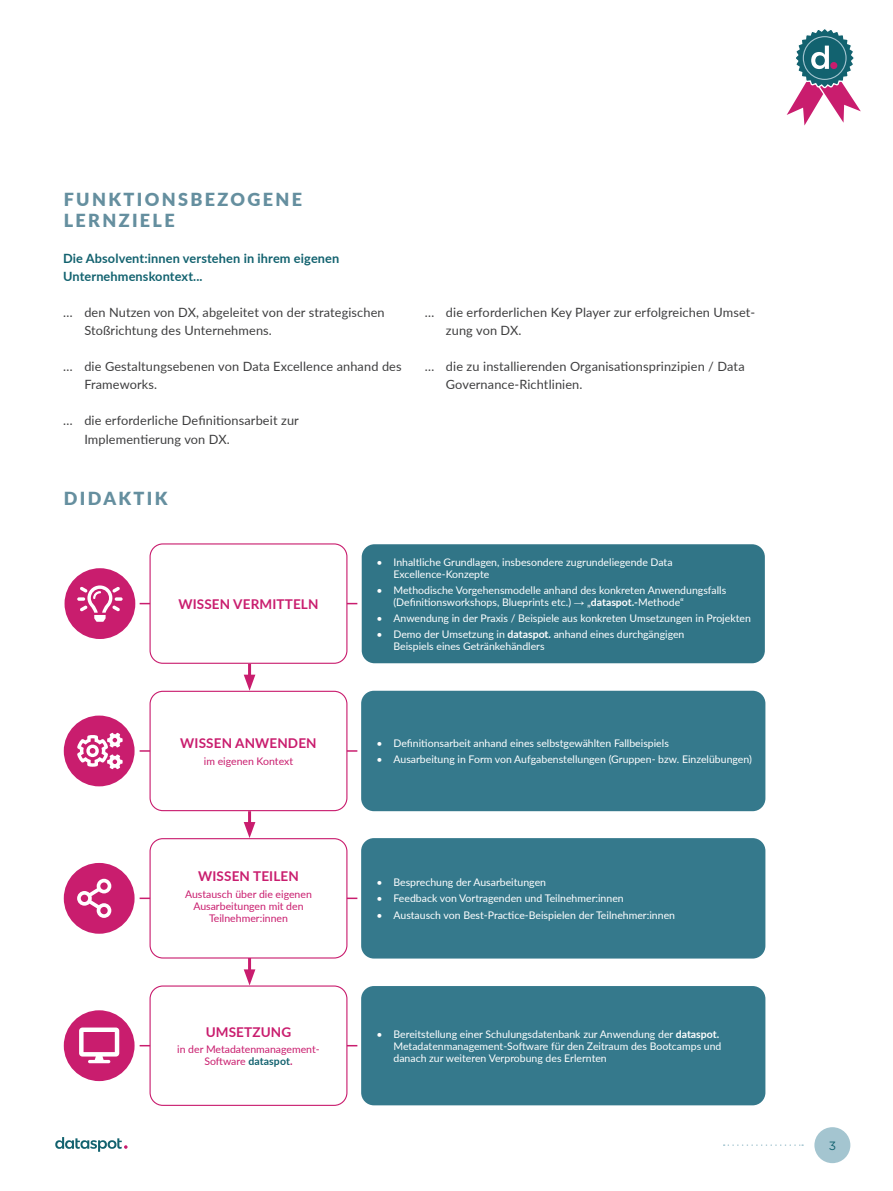
<style>
.page{position:relative;width:893px;height:1191px;background:#fff}
.page>*{position:absolute;margin:0;border:0;box-sizing:border-box;transform-origin:0 0}
.Headline_Bodytext{font:900 18px/21px "Lato";letter-spacing:.13em;color:#658f9f}
.t1{font:700 13.5px "Lato";letter-spacing:.01em;color:#c91d6e}
.Bodytext{font:12.75px/18px "Lato";letter-spacing:.01em;color:#3e3e3f}
.Bodytext-2{font:700 12.75px "Lato";letter-spacing:.01em;color:#12626f}
.t2{font:12px "Gotham";color:#12626f}
.t3{font:10.5px/12px "Lato";color:#fff}
.t4{font:10.5px/12px "Lato";color:#c91d6e;text-align:center}
.s1{font-weight:700;color:#12626f}
.s2{font-weight:700}
.s3{font-family:"Arial"}
</style>
<div class="page">
<div style="left:814px;top:1127px;width:36px;height:36px;background:#a4c5d0;border-radius:50%"></div>
<svg style="left:724px;top:1144px;width:79px;height:1px"></svg>
<svg style="left:55px;top:1137px;width:73px;height:14px"></svg>
<hr style="left:248px;top:664px;width:3px;height:16px;background:#c91d6e">
<svg style="left:244px;top:674px;width:11px;height:16px"></svg>
<hr style="left:248px;top:811px;width:3px;height:16px;background:#c91d6e">
<svg style="left:244px;top:822px;width:11px;height:16px"></svg>
<hr style="left:248px;top:957px;width:3px;height:18px;background:#c91d6e">
<svg style="left:244px;top:969px;width:11px;height:16px"></svg>
<div style="left:362px;top:544px;width:403px;height:119px;background:#317587;border-radius:13px"></div>
<div style="left:65px;top:568px;width:70px;height:71px;background:#c91d6e;border-radius:50%"></div>
<svg style="left:77px;top:585px;width:46px;height:37px"></svg>
<hr style="left:140px;top:603px;width:217px;height:1px;background:#c91d6e">
<div style="left:150px;top:544px;width:197px;height:119px;background:#fff;border-radius:13px"></div>
<div style="left:150px;top:543px;width:197px;height:121px;border:1px solid #c91d6e;border-radius:13px"></div>
<div style="left:361px;top:690px;width:404px;height:121px;background:#35798c;border-radius:13px"></div>
<div style="left:64px;top:715px;width:71px;height:71px;background:#c91d6e;border-radius:50%"></div>
<svg style="left:77px;top:733px;width:46px;height:36px"></svg>
<hr style="left:140px;top:750px;width:217px;height:1px;background:#c91d6e">
<div style="left:150px;top:691px;width:197px;height:119px;background:#fff;border-radius:13px"></div>
<div style="left:150px;top:690px;width:197px;height:121px;border:1px solid #c91d6e;border-radius:13px"></div>
<div style="left:361px;top:838px;width:404px;height:120px;background:#35798c;border-radius:13px"></div>
<div style="left:64px;top:863px;width:71px;height:70px;background:#c91d6e;border-radius:50%"></div>
<svg style="left:77px;top:878px;width:34px;height:40px"></svg>
<hr style="left:140px;top:897px;width:217px;height:2px;background:#c91d6e">
<div style="left:150px;top:838px;width:197px;height:120px;background:#fff;border-radius:13px"></div>
<div style="left:150px;top:838px;width:197px;height:120px;border:1px solid #c91d6e;border-radius:13px"></div>
<div style="left:361px;top:986px;width:404px;height:119px;background:#35798c;border-radius:13px"></div>
<div style="left:64px;top:1010px;width:71px;height:71px;background:#c91d6e;border-radius:50%"></div>
<svg style="left:79px;top:1027px;width:40px;height:36px"></svg>
<hr style="left:140px;top:1045px;width:217px;height:1px;background:#c91d6e">
<div style="left:150px;top:986px;width:197px;height:119px;background:#fff;border-radius:13px"></div>
<div style="left:150px;top:985px;width:197px;height:121px;border:1px solid #c91d6e;border-radius:13px"></div>
<svg style="left:787px;top:29px;width:74px;height:97px"></svg>
<div style="left:830px;top:62px;width:7px;height:7px;background:#c91d6e;border-radius:50%"></div>
<p class="Headline_Bodytext" style="left:64px;top:188px;width:240px">FUNKTIONSBEZOGENE<br>LERNZIELE</p>
<p class="Bodytext-2" style="left:63px;top:249px;width:278px">Die Absolvent:innen verstehen in ihrem eigenen</p>
<p class="Bodytext-2" style="left:63px;top:267px;width:141px">Unternehmenskontext...</p>
<p class="Bodytext" style="left:84px;top:303px;width:302px;text-indent:-21px">… den Nutzen von DX, abgeleitet von der strategischen<br>Stoßrichtung des Unternehmens.</p>
<p class="Bodytext" style="left:84px;top:357px;width:319px;text-indent:-21px">… die Gestaltungsebenen von Data Excellence anhand des<br>Frameworks.</p>
<p class="Bodytext" style="left:84px;top:411px;width:216px;text-indent:-21px">… die erforderliche Definitionsarbeit zur<br>Implementierung von DX.</p>
<p class="Headline_Bodytext" style="left:64px;top:487px;width:105px">DIDAKTIK</p>
<p class="Bodytext" style="left:446px;top:303px;width:311px;text-indent:-21px">… die erforderlichen Key Player zur erfolgreichen Umset&shy;zung von DX.</p>
<p class="Bodytext" style="left:446px;top:357px;width:300px;text-indent:-21px">… die zu installierenden Organisationsprinzipien / Data<br>Governance-Richtlinien.</p>
<p class="t1" style="left:178px;top:594px;width:142px">WISSEN VERMITTELN</p>
<p class="t1" style="left:180px;top:733px;width:138px">WISSEN ANWENDEN</p>
<p class="t4" style="left:204px;top:754px;width:91px">im eigenen Kontext</p>
<p class="t1" style="left:198px;top:866px;width:102px">WISSEN TEILEN</p>
<p class="t4" style="left:185px;top:887px;width:128px">Austausch über die eigenen<br>Ausarbeitungen mit den<br>Teilnehmer:innen</p>
<p class="t1" style="left:206px;top:1022px;width:87px">UMSETZUNG</p>
<p class="t4" style="left:177px;top:1043px;width:144px">in der Metadatenmanagement-<br>Software <span class="s1">dataspot</span><span class="s2">.</span></p>
<p class="t3" style="left:393px;top:555px;width:281px;text-indent:-17px">• Inhaltliche Grundlagen, insbesondere zugrundeliegende Data<br>Excellence-Konzepte</p>
<p class="t3" style="left:393px;top:583px;width:334px;text-indent:-17px">• Methodische Vorgehensmodelle anhand des konkreten Anwendungsfalls (Definitionsworkshops, Blueprints etc.) <span class="s3">→</span> „<span class="s2">dataspot.-</span>Methode“</p>
<p class="t3" style="left:376px;top:612px;width:376px">• Anwendung in der Praxis / Beispiele aus konkreten Umsetzungen in Projekten</p>
<p class="t3" style="left:393px;top:628px;width:292px;text-indent:-17px">• Demo der Umsetzung in <span class="s2">dataspot.</span> anhand eines durchgängigen<br>Beispiels eines Getränkehändlers</p>
<p class="t3" style="left:376px;top:736px;width:294px">• Definitionsarbeit anhand eines selbstgewählten Fallbeispiels</p>
<p class="t3" style="left:376px;top:753px;width:377px">• Ausarbeitung in Form von Aufgabenstellungen (Gruppen- bzw. Einzelübungen)</p>
<p class="t3" style="left:376px;top:875px;width:171px">• Besprechung der Ausarbeitungen</p>
<p class="t3" style="left:376px;top:892px;width:249px">• Feedback von Vortragenden und Teilnehmer:innen</p>
<p class="t3" style="left:376px;top:908px;width:300px">• Austausch von Best-Practice-Beispielen der Teilnehmer:innen</p>
<p class="t3" style="left:393px;top:1027px;width:329px;text-indent:-17px">• Bereitstellung einer Schulungsdatenbank zur Anwendung der <span class="s2">dataspot.<br></span>Metadatenmanagement-Software für den Zeitraum des Bootcamps und danach zur weiteren Verprobung des Erlernten</p>
<p class="t2" style="left:829px;top:1138px;width:9px">3</p>
</div>
